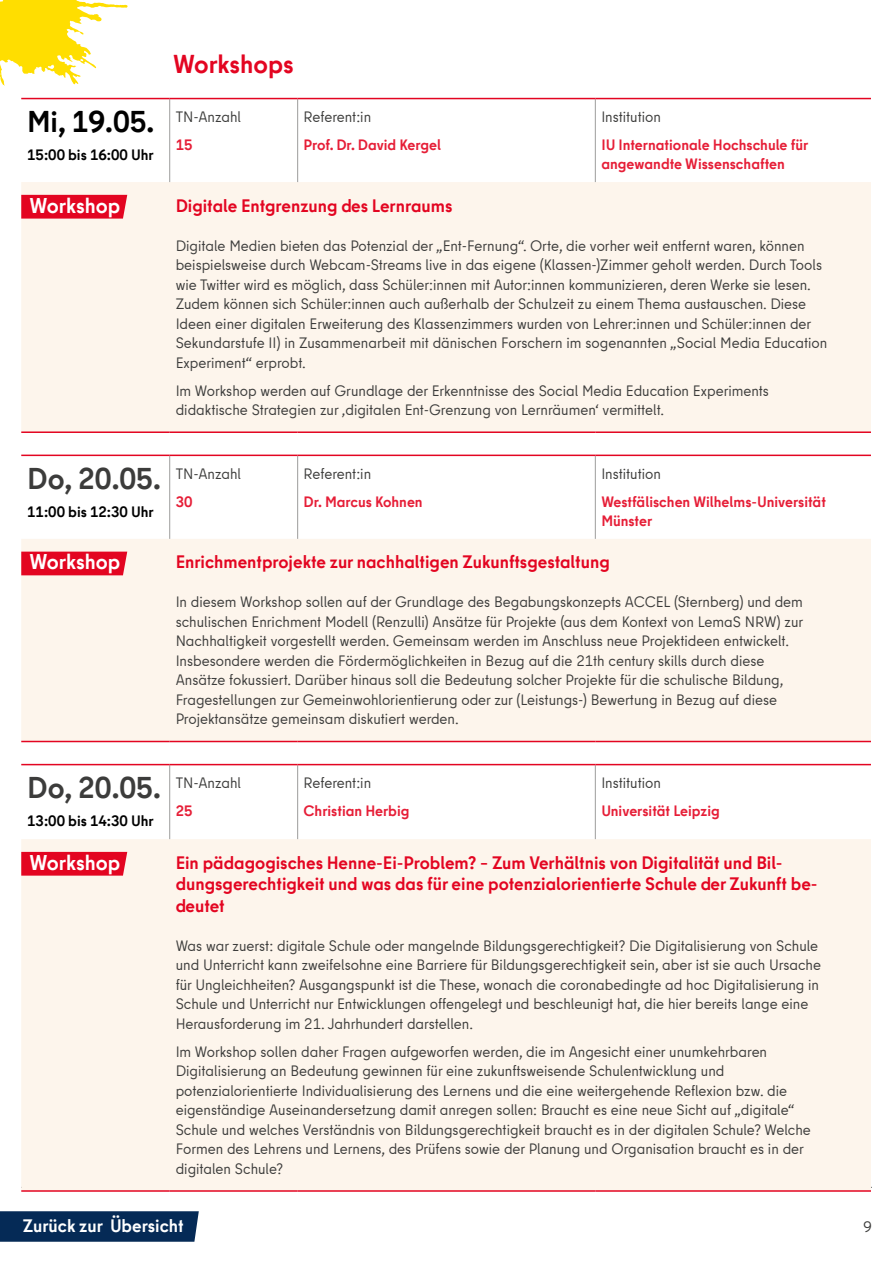
<style>
.page{position:relative;width:893px;height:1263px;background:#fff}
.page>*{position:absolute;margin:0;border:0;box-sizing:border-box;transform-origin:0 0}
.t1{font:700 30px "Berlin Type Office";color:#3c3c3b}
.t2{font:700 30px "Berlin Type Office";color:#000}
.t3{font:700 25.8px "Berlin Type Office";color:#e30521}
.t4{font:700 21.3px "Berlin Type Office";color:#fff}
.t5{font:700 18px/21.6px "Berlin Type Office";color:#e30521}
.t6{font:700 18px "Berlin Type Office";color:#fff}
.t7{font:15px/19.5px "Berlin Type Office";color:#3c3c3b}
.t8{font:700 15px/19.5px "Berlin Type Office";color:#e61e37}
.t9{font:700 15px "Berlin Type Office";color:#000}
</style>
<div class="page">
<svg style="left:0;top:1211px;width:199px;height:31px;background:#0c305a"></svg>
<hr style="left:21px;top:1187px;width:851px;height:1px;background:#3c3c3b">
<div style="left:21px;top:182px;width:850px;height:249px;background:#fdf5ec"></div>
<hr style="left:169px;top:99px;width:1px;height:83px;background:#9d9d9c">
<hr style="left:297px;top:99px;width:1px;height:83px;background:#9d9d9c">
<hr style="left:595px;top:99px;width:1px;height:83px;background:#9d9d9c">
<hr style="left:21px;top:98px;width:149px;height:1px;background:#e30521">
<hr style="left:170px;top:98px;width:128px;height:1px;background:#e30521">
<hr style="left:298px;top:98px;width:297px;height:1px;background:#e30521">
<hr style="left:595px;top:98px;width:276px;height:1px;background:#e30521">
<hr style="left:21px;top:431px;width:149px;height:2px;background:#e30521">
<hr style="left:170px;top:431px;width:128px;height:2px;background:#e30521">
<hr style="left:298px;top:431px;width:297px;height:2px;background:#e30521">
<hr style="left:595px;top:431px;width:276px;height:2px;background:#e30521">
<svg style="left:21px;top:195px;width:106px;height:24px;background:#e30d28"></svg>
<div style="left:21px;top:539px;width:850px;height:202px;background:#fdf5ec"></div>
<hr style="left:169px;top:456px;width:1px;height:83px;background:#9d9d9c">
<hr style="left:297px;top:456px;width:1px;height:83px;background:#9d9d9c">
<hr style="left:595px;top:456px;width:1px;height:83px;background:#9d9d9c">
<hr style="left:21px;top:455px;width:149px;height:1px;background:#e30521">
<hr style="left:170px;top:455px;width:128px;height:1px;background:#e30521">
<hr style="left:298px;top:455px;width:297px;height:1px;background:#e30521">
<hr style="left:595px;top:455px;width:276px;height:1px;background:#e30521">
<hr style="left:21px;top:741px;width:149px;height:1px;background:#e30521">
<hr style="left:170px;top:741px;width:128px;height:1px;background:#e30521">
<hr style="left:298px;top:741px;width:297px;height:1px;background:#e30521">
<hr style="left:595px;top:741px;width:276px;height:1px;background:#e30521">
<div style="left:21px;top:552px;width:106px;height:23px;background:#e30521"></div>
<div style="left:21px;top:839px;width:850px;height:351px;background:#fdf5ec"></div>
<hr style="left:169px;top:765px;width:1px;height:74px;background:#9d9d9c">
<hr style="left:297px;top:765px;width:1px;height:74px;background:#9d9d9c">
<hr style="left:595px;top:765px;width:1px;height:74px;background:#9d9d9c">
<hr style="left:21px;top:764px;width:149px;height:1px;background:#e30521">
<hr style="left:170px;top:764px;width:128px;height:1px;background:#e30521">
<hr style="left:298px;top:764px;width:297px;height:1px;background:#e30521">
<hr style="left:595px;top:764px;width:276px;height:1px;background:#e30521">
<hr style="left:21px;top:1190px;width:149px;height:2px;background:#e30521">
<hr style="left:170px;top:1190px;width:128px;height:2px;background:#e30521">
<hr style="left:298px;top:1190px;width:297px;height:2px;background:#e30521">
<hr style="left:595px;top:1190px;width:276px;height:2px;background:#e30521">
<svg style="left:21px;top:852px;width:106px;height:24px;background:#e30d28"></svg>
<svg style="left:0;top:0;width:128px;height:86px"></svg>
<h1 class="t2" style="left:27px;top:103px;width:129px">Mi, 19.05.</h1>
<p class="t9" style="left:27px;top:145px;width:128px">15:00 bis 16:00 Uhr</p>
<h2 class="t3" style="left:173px;top:48px;width:122px">Workshops</h2>
<p class="t7" style="left:176px;top:107px;width:67px">TN-Anzahl</p>
<p class="t8" style="left:176px;top:135px;width:18px">15</p>
<p class="t7" style="left:304px;top:107px;width:69px">Referent:in</p>
<p class="t8" style="left:304px;top:135px;width:139px">Prof. Dr. David Kergel</p>
<p class="t7" style="left:601px;top:107px;width:61px">Institution</p>
<p class="t8" style="left:601px;top:135px;width:208px">IU Internationale Hochschule für angewandte Wissenschaften</p>
<h3 class="t4" style="left:30px;top:192px;width:92px">Workshop</h3>
<p class="t5" style="left:176px;top:195px;width:278px">Digitale Entgrenzung des Lernraums</p>
<p class="t7" style="left:176px;top:236px;width:653px">Digitale Medien bieten das Potenzial der „Ent-Fernung“. Orte, die vorher weit entfernt waren, können beispielsweise durch Webcam-Streams live in das eigene (Klassen-)Zimmer geholt werden. Durch Tools wie Twitter wird es möglich, dass Schüler:innen mit Autor:innen kommunizieren, deren Werke sie lesen.<br>Zudem können sich Schüler:innen auch außerhalb der Schulzeit zu einem Thema austauschen. Diese Ideen einer digitalen Erweiterung des Klassenzimmers wurden von Lehrer:innen und Schüler:innen der Sekundarstufe II) in Zusammenarbeit mit dänischen Forschern im sogenannten „Social Media Education Experiment“ erprobt.</p>
<p class="t7" style="left:176px;top:381px;width:595px">Im Workshop werden auf Grundlage der Erkenntnisse des Social Media Education Experiments didaktische Strategien zur ‚digitalen Ent-Grenzung von Lernräumen‘ vermittelt.</p>
<h1 class="t1" style="left:27px;top:459px;width:135px">Do, 20.05.</h1>
<p class="t9" style="left:27px;top:502px;width:128px">11:00 bis 12:30 Uhr</p>
<p class="t7" style="left:176px;top:464px;width:67px">TN-Anzahl</p>
<p class="t8" style="left:176px;top:492px;width:18px">30</p>
<p class="t7" style="left:304px;top:464px;width:69px">Referent:in</p>
<p class="t8" style="left:304px;top:492px;width:121px">Dr. Marcus Kohnen</p>
<p class="t7" style="left:601px;top:464px;width:61px">Institution</p>
<p class="t8" style="left:601px;top:492px;width:226px">Westfälischen Wilhelms-Universität<br>Münster</p>
<h3 class="t4" style="left:30px;top:548px;width:92px">Workshop</h3>
<p class="t5" style="left:176px;top:551px;width:436px">Enrichmentprojekte zur nachhaltigen Zukunftsgestaltung</p>
<p class="t7" style="left:176px;top:593px;width:629px">In diesem Workshop sollen auf der Grundlage des Begabungskonzepts ACCEL (Sternberg) und dem schulischen Enrichment Modell (Renzulli) Ansätze für Projekte (aus dem Kontext von LemaS NRW) zur Nachhaltigkeit vorgestellt werden. Gemeinsam werden im Anschluss neue Projektideen entwickelt.<br>Insbesondere werden die Fördermöglichkeiten in Bezug auf die 21th century skills durch diese Ansätze fokussiert. Darüber hinaus soll die Bedeutung solcher Projekte für die schulische Bildung, Fragestellungen zur Gemeinwohlorientierung oder zur (Leistungs-) Bewertung in Bezug auf diese Projektansätze gemeinsam diskutiert werden.</p>
<h1 class="t1" style="left:27px;top:769px;width:135px">Do, 20.05.</h1>
<p class="t9" style="left:27px;top:811px;width:128px">13:00 bis 14:30 Uhr</p>
<p class="t7" style="left:176px;top:773px;width:67px">TN-Anzahl</p>
<p class="t8" style="left:176px;top:801px;width:18px">25</p>
<p class="t7" style="left:304px;top:773px;width:69px">Referent:in</p>
<p class="t8" style="left:304px;top:801px;width:107px">Christian Herbig</p>
<p class="t7" style="left:601px;top:773px;width:61px">Institution</p>
<p class="t8" style="left:601px;top:801px;width:120px">Universität Leipzig</p>
<h3 class="t4" style="left:30px;top:848px;width:92px">Workshop</h3>
<p class="t5" style="left:176px;top:852px;width:643px">Ein pädagogisches Henne-Ei-Problem? – Zum Verhältnis von Digitalität und Bil&shy;dungsgerechtigkeit und was das für eine potenzialorientierte Schule der Zukunft be&shy;deutet</p>
<p class="t7" style="left:176px;top:936px;width:647px">Was war zuerst: digitale Schule oder mangelnde Bildungsgerechtigkeit? Die Digitalisierung von Schule und Unterricht kann zweifelsohne eine Barriere für Bildungsgerechtigkeit sein, aber ist sie auch Ursache für Ungleichheiten? Ausgangspunkt ist die These, wonach die coronabedingte ad hoc Digitalisierung in Schule und Unterricht nur Entwicklungen offengelegt und beschleunigt hat, die hier bereits lange eine Herausforderung im 21. Jahrhundert darstellen.</p>
<p class="t7" style="left:176px;top:1042px;width:637px">Im Workshop sollen daher Fragen aufgeworfen werden, die im Angesicht einer unumkehrbaren Digitalisierung an Bedeutung gewinnen für eine zukunftsweisende Schulentwicklung und potenzialorientierte Individualisierung des Lernens und die eine weitergehende Reflexion bzw. die eigenständige Auseinandersetzung damit anregen sollen: Braucht es eine neue Sicht auf „digitale“ Schule und welches Verständnis von Bildungsgerechtigkeit braucht es in der digitalen Schule? Welche Formen des Lehrens und Lernens, des Prüfens sowie der Planung und Organisation braucht es in der digitalen Schule?</p>
<p class="t6" style="left:23px;top:1214px;width:162px">Zurück zur Übersicht</p>
<p class="t7" style="left:863px;top:1217px;width:10px">9</p>
</div>
